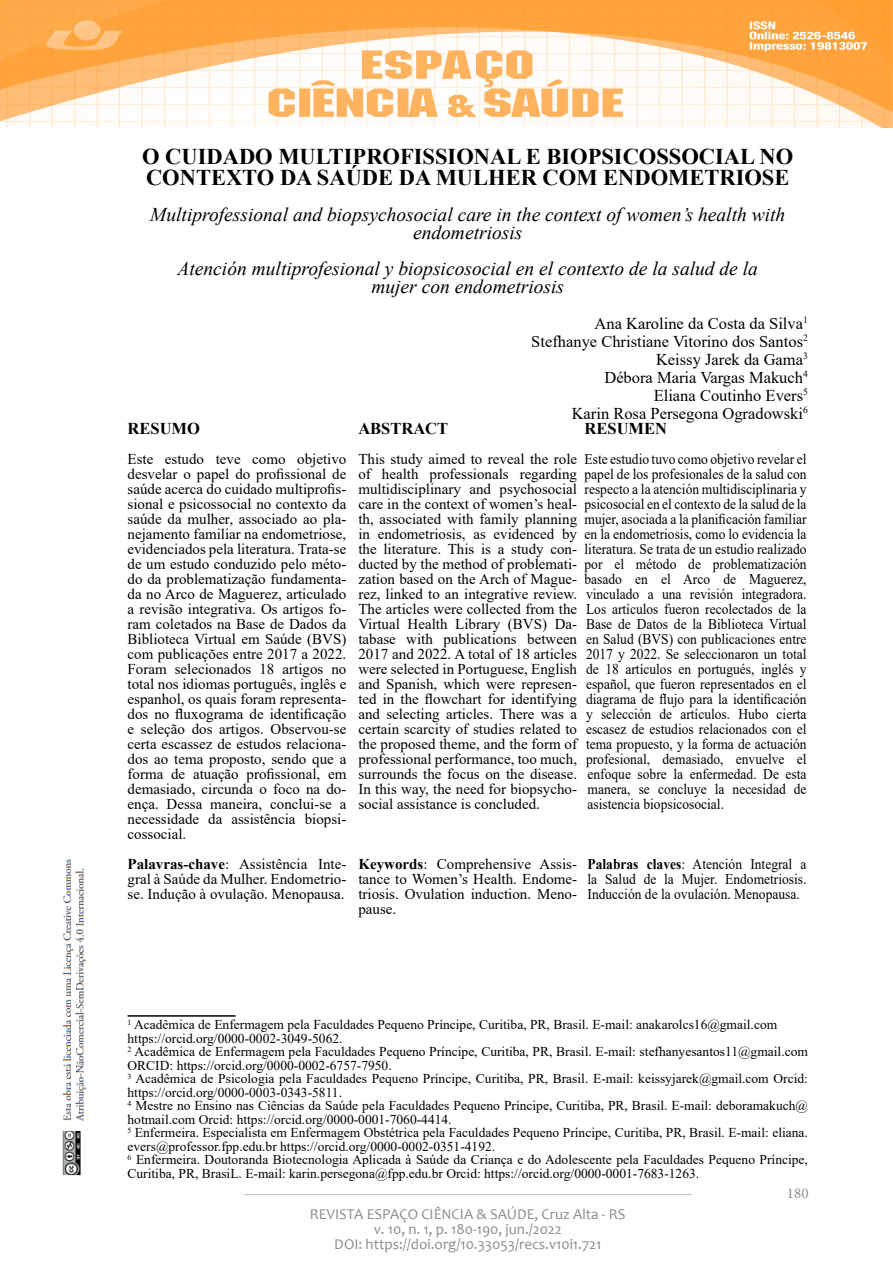
<style>
.page{position:relative;width:893px;height:1263px;background:#fff}
.page>*{position:absolute;margin:0;border:0;box-sizing:border-box;transform-origin:0 0}
.heading_1{font:700 22.5px/21px "Times New Roman";color:#000}
.t1{font:italic 19.5px/18px "Times New Roman";color:#000;text-align:center}
.t2{font:16.5px "Times New Roman";color:#000}
.Normal__Web{font:700 16.5px "Times New Roman";color:#000}
.t3{font:15px/15px "Times New Roman";color:#000;text-align:justify}
.t4{font:15px/15px "Candara";color:#8c8c8c;text-align:center}
.t5{font:15px "Minion Pro";color:#8c8c8c}
.gmail-msobodytext{font:14.85px/15px "Times New Roman";color:#000;text-align:justify;scale:.91 1}
.t6{font:13.5px/13.5px "Times New Roman";color:#000}
.s1{font-weight:700}
</style>
<div class="page">
<hr style="left:243px;top:1194px;width:449px;height:1px;background:#808080">
<img style="left:0;top:0;width:893px;height:128px">
<img style="left:62px;top:859px;width:25px;height:317px">
<hr style="left:128px;top:1015px;width:108px;height:2px;background:#000">
<p class="heading_1" style="left:142px;top:145px;width:653px">O CUIDADO MULTIPROFISSIONAL E BIOPSICOSSOCIAL NO<br>CONTEXTO DA SAÚDE DA MULHER COM ENDOMETRIOSE</p>
<p class="t1" style="left:150px;top:205px;width:637px">Multiprofessional and biopsychosocial care in the context of women’s health with endometriosis</p>
<p class="t1" style="left:178px;top:259px;width:582px">Atención multiprofesional y biopsicosocial en el contexto de la salud de la</p>
<p class="t1" style="left:371px;top:277px;width:194px">mujer con endometriosis</p>
<p class="t2" style="left:595px;top:312px;width:215px">Ana Karoline da Costa da Silva<sup>1</sup></p>
<p class="t2" style="left:531px;top:330px;width:278px">Stefhanye Christiane Vitorino dos Santos<sup>2</sup></p>
<p class="t2" style="left:656px;top:348px;width:153px">Keissy Jarek da Gama<sup>3</sup></p>
<p class="t2" style="left:604px;top:366px;width:205px">Débora Maria Vargas Makuch<sup>4</sup></p>
<p class="t2" style="left:654px;top:384px;width:156px">Eliana Coutinho Evers<sup>5</sup></p>
<p class="t2" style="left:572px;top:402px;width:238px">Karin Rosa Persegona Ogradowski<sup>6</sup></p>
<p class="Normal__Web" style="left:128px;top:417px;width:74px">RESUMO</p>
<p class="t3" style="left:128px;top:451px;width:220px">Este estudo teve como objetivo desvelar o papel do profissional de saúde acerca do cuidado multiprofis&shy;sional e psicossocial no contexto da saúde da mulher, associado ao pla&shy;nejamento familiar na endometriose, evidenciados pela literatura. Trata-se de um estudo conduzido pelo méto&shy;do da problematização fundamenta&shy;da no Arco de Maguerez, articulado a revisão integrativa. Os artigos fo&shy;ram coletados na Base de Dados da Biblioteca Virtual em Saúde (BVS) com publicações entre 2017 a 2022.<br>Foram selecionados 18 artigos no total nos idiomas português, inglês e espanhol, os quais foram representa&shy;dos no fluxograma de identificação e seleção dos artigos. Observou-se certa escassez de estudos relaciona&shy;dos ao tema proposto, sendo que a forma de atuação profissional, em demasiado, circunda o foco na do&shy;ença. Dessa maneira, conclui-se a necessidade da assistência biopsi&shy;cossocial.</p>
<p class="t3" style="left:128px;top:856px;width:220px"><span class="s1">Palavras-chave</span>: Assistência Inte&shy;gral à Saúde da Mulher. Endometrio&shy;se. Indução à ovulação. Menopausa.</p>
<p class="Normal__Web" style="left:358px;top:417px;width:91px">ABSTRACT</p>
<p class="t3" style="left:358px;top:451px;width:220px">This study aimed to reveal the role of health professionals regarding multidisciplinary and psychosocial care in the context of women’s heal&shy;th, associated with family planning in endometriosis, as evidenced by the literature. This is a study con&shy;ducted by the method of problemati&shy;zation based on the Arch of Mague&shy;rez, linked to an integrative review.<br>The articles were collected from the Virtual Health Library (BVS) Da&shy;tabase with publications between 2017 and 2022. A total of 18 articles were selected in Portuguese, English and Spanish, which were represen&shy;ted in the flowchart for identifying and selecting articles. There was a certain scarcity of studies related to the proposed theme, and the form of professional performance, too much, surrounds the focus on the disease.<br>In this way, the need for biopsycho&shy;social assistance is concluded.</p>
<p class="Normal__Web" style="left:585px;top:417px;width:84px">RESUMEN</p>
<p class="gmail-msobodytext" style="left:585px;top:451px;width:245px">Este estudio tuvo como objetivo revelar el papel de los profesionales de la salud con respecto a la atención multidisciplinaria y psicosocial en el contexto de la salud de la mujer, asociada a la planificación familiar en la endometriosis, como lo evidencia la literatura. Se trata de un estudio realizado por el método de problematización basado en el Arco de Maguerez, vinculado a una revisión integradora.<br>Los artículos fueron recolectados de la Base de Datos de la Biblioteca Virtual en Salud (BVS) con publicaciones entre 2017 y 2022. Se seleccionaron un total de 18 artículos en portugués, inglés y español, que fueron representados en el diagrama de flujo para la identificación y selección de artículos. Hubo cierta escasez de estudios relacionados con el tema propuesto, y la forma de actuación profesional, demasiado, envuelve el enfoque sobre la enfermedad. De esta manera, se concluye la necesidad de asistencia biopsicosocial.</p>
<p class="t3" style="left:358px;top:856px;width:220px"><span class="s1">Keywords</span>: Comprehensive Assis&shy;tance to Women’s Health. Endome&shy;triosis. Ovulation induction. Meno&shy;pause.</p>
<p class="gmail-msobodytext" style="left:588px;top:856px;width:242px"><span class="s1">Palabras claves</span>: Atención Integral a la Salud de la Mujer. Endometriosis.<br>Inducción de la ovulación. Menopausa.</p>
<p class="t6" style="left:128px;top:1018px;width:651px"><sup>1</sup> Acadêmica de Enfermagem pela Faculdades Pequeno Príncipe, Curitiba, PR, Brasil. E-mail: anakarolcs16@gmail.com</p>
<p class="t6" style="left:128px;top:1031px;width:216px">https://orcid.org/0000-0002-3049-5062.</p>
<p class="t6" style="left:128px;top:1045px;width:682px"><sup>2</sup> Acadêmica de Enfermagem pela Faculdades Pequeno Príncipe, Curitiba, PR, Brasil. E-mail: stefhanyesantos11@gmail.com<br>ORCID: https://orcid.org/0000-0002-6757-7950.</p>
<p class="t6" style="left:128px;top:1072px;width:682px"><sup>3</sup> Acadêmica de Psicologia pela Faculdades Pequeno Príncipe, Curitiba, PR, Brasil. E-mail: keissyjarek@gmail.com Orcid: https://orcid.org/0000-0003-0343-5811.</p>
<p class="t6" style="left:128px;top:1099px;width:682px"><sup>4</sup> Mestre no Ensino nas Ciências da Saúde pela Faculdades Pequeno Príncipe, Curitiba, PR, Brasil. E-mail: deboramakuch@ hotmail.com Orcid: https://orcid.org/0000-0001-7060-4414.</p>
<p class="t6" style="left:128px;top:1126px;width:682px"><sup>5</sup> Enfermeira. Especialista em Enfermagem Obstétrica pela Faculdades Pequeno Príncipe, Curitiba, PR, Brasil. E-mail: eliana. evers@professor.fpp.edu.br https://orcid.org/0000-0002-0351-4192.</p>
<p class="t6" style="left:128px;top:1153px;width:682px"><sup>6</sup> Enfermeira. Doutoranda Biotecnologia Aplicada à Saúde da Criança e do Adolescente pela Faculdades Pequeno Príncipe,<br>Curitiba, PR, BrasiL. E-mail: karin.persegona@fpp.edu.br Orcid: https://orcid.org/0000-0001-7683-1263.</p>
<p class="t4" style="left:310px;top:1206px;width:317px">REVISTA ESPAÇO CIÊNCIA &amp; SAÚDE, Cruz Alta - RS v. 10, n. 1, p. 180-190, jun./2022<br>DOI: https://doi.org/10.33053/recs.v10i1.721</p>
<p class="t5" style="left:787px;top:1183px;width:23px">180</p>
</div>
